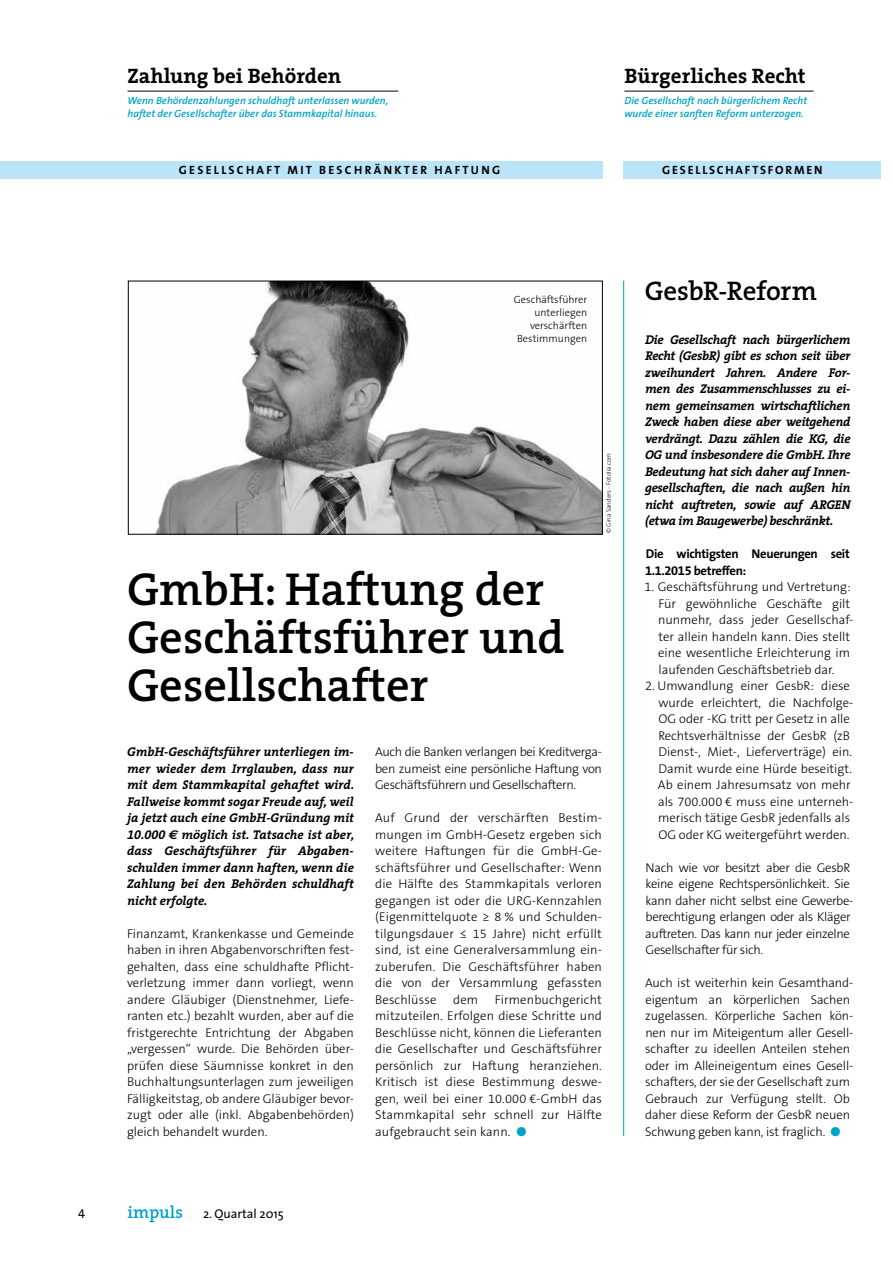
<style>
.page{position:relative;width:893px;height:1263px;background:#fff}
.page>*{position:absolute;margin:0;border:0;box-sizing:border-box;transform-origin:0 0}
.t1{font:600 46.5px/48px "The Serif";color:#000}
.t2{font:600 27px "The Serif";letter-spacing:-.01em;color:#000}
.t3{font:700 21px "The Serif";color:#000}
.t4{font:300 12.75px/16.5px "The Sans B3";letter-spacing:-.01em;color:#000;text-align:justify}
.t5{font:italic 700 12.75px/16.5px "The Serif";letter-spacing:-.025em;color:#000;text-align:justify}
.t6{font:700 12.75px/16.5px "The Sans";letter-spacing:-.025em;color:#000}
.t7{font:12.75px "The Sans";color:#000}
.t8{font:12.75px "The Sans Caps";color:#000}
.t9{font:12px "The Sans Bold Caps";letter-spacing:.19em;color:#000}
.t10{font:12px "The Sans Bold Caps";letter-spacing:.15em;color:#000}
.t11{font:italic 600 10.5px/12.8px "The Sans";color:#00a3c6}
.t12{font:300 10.5px/12.8px "The Sans B3";color:#000;text-align:right}
.t13{font:300 6.45px "The Sans";color:#000}
.s1{font-family:"The Serif Bold Expert";font-weight:400}
.s2{font-family:"Euro Sans"}
.s3{color:#00a3c6}
.s4{font-family:"The Serif";font-weight:600;font-size:17.25px;color:#00a3c6}
.s5{font-family:"The Sans Bold Expert";font-weight:400}
</style>
<div class="page">
<hr style="left:624px;top:91px;width:190px;height:1px;background:#000">
<hr style="left:128px;top:91px;width:270px;height:1px;background:#000">
<div style="left:0;top:162px;width:603px;height:17px;background:#bce4f8"></div>
<hr style="left:623px;top:281px;width:1px;height:855px;background:#00a3c6">
<div style="left:623px;top:162px;width:238px;height:17px;background:#bce4f8"></div>
<div style="left:822px;top:162px;width:58px;height:17px;background:#bce4f8"></div>
<img style="left:155px;top:283px;width:446px;height:250px">
<div style="left:128px;top:281px;width:475px;height:254px;border:1px solid #000"></div>
<h3 class="t3" style="left:128px;top:59px;width:215px">Zahlung bei Behörden</h3>
<p class="t11" style="left:128px;top:94px;width:262px">Wenn Behördenzahlungen schuldhaft unterlassen wurden, haftet der Gesellschafter über das Stammkapital hinaus.</p>
<p class="t9" style="left:179px;top:160px;width:323px">GESELLSCHAFT MIT BESCHRÄNKTER HAFTUNG</p>
<h3 class="t3" style="left:624px;top:59px;width:183px">Bürgerliches Recht</h3>
<p class="t11" style="left:624px;top:94px;width:184px">Die Gesellschaft nach bürgerlichem Recht wurde einer sanften Reform unterzogen.</p>
<p class="t10" style="left:662px;top:160px;width:162px">GESELLSCHAFTSFORMEN</p>
<p class="t12" style="left:514px;top:294px;width:75px">Geschäftsführer unterliegen verschärften<br>Bestimmungen</p>
<h1 class="t1" style="left:127px;top:564px;width:439px">GmbH: Haftung der<br>Geschäftsführer und<br>Gesellschafter</h1>
<p class="t13" style="left:603px;top:533px;width:82px;rotate:-90deg">© Gina Sanders - Fotolia.com</p>
<p class="t5" style="left:127px;top:743px;width:229px">GmbH-Geschäftsführer unterliegen im&shy;mer wieder dem Irrglauben, dass nur mit dem Stammkapital gehaftet wird.<br>Fallweise kommt sogar Freude auf, weil ja jetzt auch eine GmbH-Gründung mit <span class="s1">10.000</span> <span class="s2">€</span> möglich ist. Tatsache ist aber, dass Geschäftsführer für Abgaben&shy;schulden immer dann haften, wenn die Zahlung bei den Behörden schuldhaft nicht erfolgte.</p>
<p class="t4" style="left:127px;top:926px;width:228px">Finanzamt, Krankenkasse und Gemeinde haben in ihren Abgabenvorschriften fest&shy;gehalten, dass eine schuldhafte Pflicht&shy;verletzung immer dann vorliegt, wenn andere Gläubiger (Dienstnehmer, Liefe&shy;ranten etc.) bezahlt wurden, aber auf die fristgerechte Entrichtung der Abgaben „vergessen“ wurde. Die Behörden über&shy;prüfen diese Säumnisse konkret in den Buchhaltungsunterlagen zum jeweiligen Fälligkeitstag, ob andere Gläubiger bevor&shy;zugt oder alle (inkl. Abgabenbehörden) gleich behandelt wurden.</p>
<p class="t4" style="left:375px;top:744px;width:228px">Auch die Banken verlangen bei Kreditverga&shy;ben zumeist eine persönliche Haftung von Geschäftsführern und Gesellschaftern.</p>
<p class="t4" style="left:375px;top:810px;width:228px">Auf Grund der verschärften Bestim&shy;mungen im GmbH-Gesetz ergeben sich weitere Haftungen für die GmbH-Ge&shy;schäftsführer und Gesellschafter: Wenn die Hälfte des Stammkapitals verloren gegangen ist oder die URG-Kennzahlen (Eigenmittelquote ≥ 8 % und Schulden&shy;tilgungsdauer ≤ 15 Jahre) nicht erfüllt sind, ist eine Generalversammlung ein&shy;zuberufen. Die Geschäftsführer haben die von der Versammlung gefassten Beschlüsse</p>
<p class="t4" style="left:375px;top:992px;width:228px;text-indent:120px">Firmenbuchgericht mitzuteilen. Erfolgen diese Schritte und Beschlüsse nicht, können die Lieferanten die Gesellschafter und Geschäftsführer persönlich zur Haftung heranziehen.<br>Kritisch ist diese Bestimmung deswe&shy;gen, weil bei einer 10.000 €-GmbH das Stammkapital sehr schnell zur Hälfte aufgebraucht sein kann. <span class="s3">●</span></p>
<p class="t4" style="left:453px;top:992px;width:27px">dem</p>
<p class="t8" style="left:78px;top:1203px;width:8px">4</p>
<p class="t7" style="left:128px;top:1203px;width:158px"><span class="s4">impuls</span> 2. Quartal 2015</p>
<h2 class="t2" style="left:645px;top:269px;width:174px">GesbR-Reform</h2>
<p class="t5" style="left:645px;top:331px;width:207px">Die Gesellschaft nach bürgerlichem Recht (GesbR) gibt es schon seit über zweihundert Jahren. Andere For&shy;men des Zusammenschlusses zu ei&shy;nem gemeinsamen wirtschaftlichen Zweck haben diese aber weitgehend verdrängt. Dazu zählen die KG, die OG und insbesondere die GmbH. Ihre Bedeutung hat sich daher auf Innen&shy;gesellschaften, die nach außen hin nicht auftreten, sowie auf ARGEN (etwa im Baugewerbe) beschränkt.</p>
<p class="t6" style="left:645px;top:545px;width:206px">Die wichtigsten Neuerungen seit<br><span class="s5">1.1.2015</span> betreffen:</p>
<p class="t4" style="left:658px;top:579px;width:197px;text-align:left;text-indent:-14px">1. Geschäftsführung und Vertretung:<br>Für gewöhnliche Geschäfte gilt nunmehr, dass jeder Gesellschaf&shy;ter allein handeln kann. Dies stellt eine wesentliche Erleichterung im laufenden Geschäftsbetrieb dar.</p>
<p class="t4" style="left:658px;top:678px;width:197px;text-align:left;text-indent:-13px">2. Umwandlung einer GesbR: diese wurde erleichtert, die Nachfolge-OG oder -KG tritt per Gesetz in alle Rechtsverhältnisse der GesbR (zB Dienst-, Miet-, Lieferverträge) ein.<br>Damit wurde eine Hürde beseitigt.<br>Ab einem Jahresumsatz von mehr als 700.000 € muss eine unterneh&shy;merisch tätige GesbR jedenfalls als OG oder KG weitergeführt werden.</p>
<p class="t4" style="left:645px;top:860px;width:210px;text-align:left">Nach wie vor besitzt aber die GesbR keine eigene Rechtspersönlichkeit. Sie kann daher nicht selbst eine Gewerbe&shy;berechtigung erlangen oder als Kläger auftreten. Das kann nur jeder einzelne Gesellschafter für sich.</p>
<p class="t4" style="left:645px;top:975px;width:210px;text-align:left">Auch ist weiterhin kein Gesamthand&shy;eigentum an körperlichen Sachen zugelassen. Körperliche Sachen kön&shy;nen nur im Miteigentum aller Gesell&shy;schafter zu ideellen Anteilen stehen oder im Alleineigentum eines Gesell&shy;schafters, der sie der Gesellschaft zum Gebrauch zur Verfügung stellt. Ob daher diese Reform der GesbR neuen Schwung geben kann, ist fraglich. <span class="s3">●</span></p>
</div>
